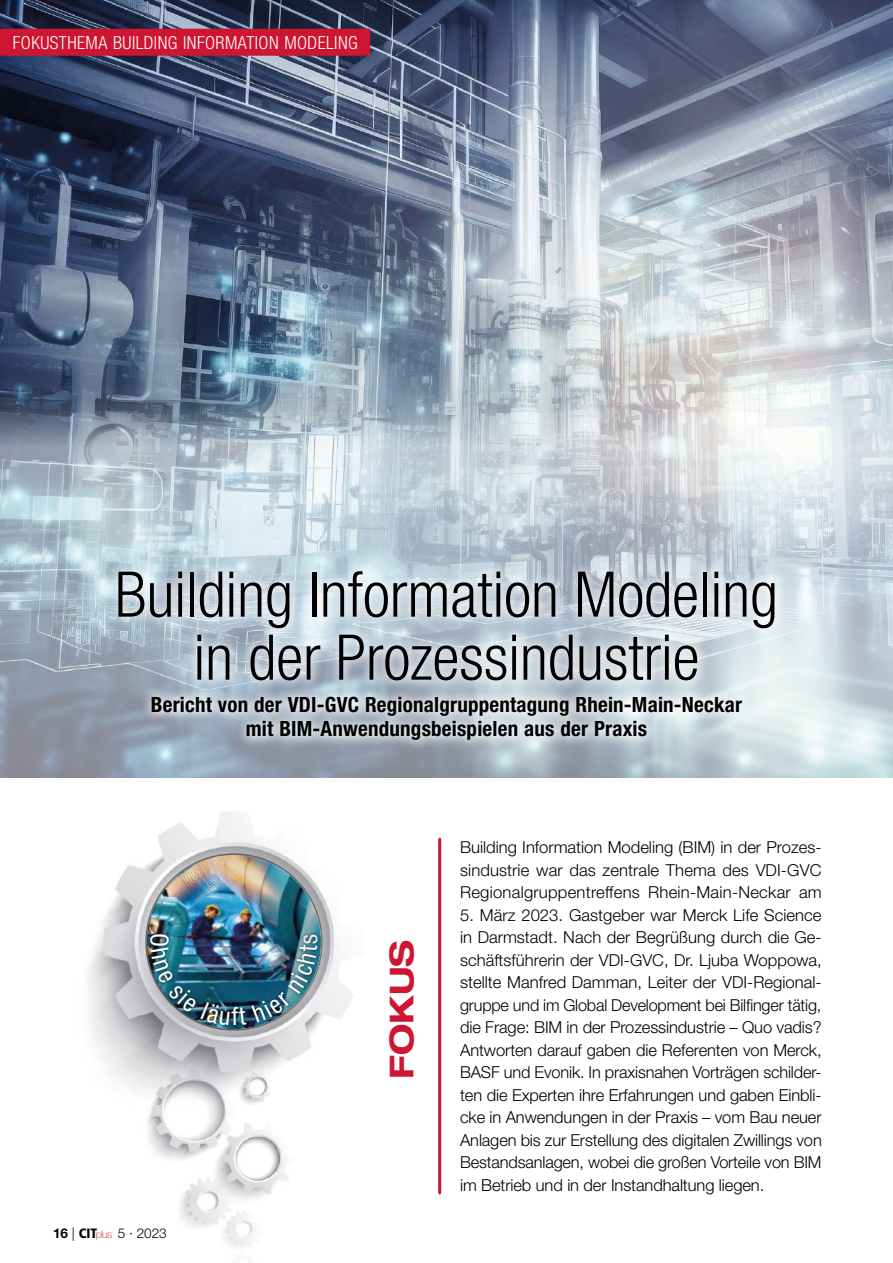
<style>
.page{position:relative;width:893px;height:1263px;background:#fff}
.page>*{position:absolute;margin:0;border:0;box-sizing:border-box;transform-origin:0 0}
.t1{font:300 condensed 63px/63px "Helvetica Neue LT Std";color:#000;text-align:center}
.t2{font:700 expanded 33px "Helvetica Neue LT Std";color:#ce1531}
.t3{font:700 condensed 21px/24px "Helvetica Neue LT Std";letter-spacing:.01em;color:#000;text-align:center}
.t4{font:300 condensed 18px "Helvetica Neue LT Std";letter-spacing:.025em;color:#fff}
.t5{font:300 16.5px/22.5px "Helvetica Neue LT Std";letter-spacing:-.005em;color:#000;text-align:justify}
.t6{font:300 13.5px "Helvetica Neue LT Std";color:#000}
.s1{font-weight:700}
.s2{font-family:"Frutiger LT Std";font-weight:900;font-stretch:condensed}
.s3{font-weight:100;font-size:10.65px;color:#ce1531}
</style>
<div class="page">
<img style="left:0;top:0;width:893px;height:362px">
<hr style="left:438px;top:839px;width:3px;height:354px;background:#ce1531">
<svg style="left:0;top:362px;width:893px;height:415px;background:#b6c3cc"></svg>
<div style="left:107px;top:560px;width:679px;height:191px;background:#fff;opacity:.75"></div>
<img style="left:88px;top:812px;width:265px;height:451px">
<div style="left:0;top:29px;width:370px;height:27px;background:#ce1531"></div>
<img style="left:150px;top:934px;width:168px;height:91px">
<p class="t4" style="left:13px;top:32px;width:347px">Fokusthema Building Information Modeling</p>
<h1 class="t1" style="left:115px;top:562px;width:665px">Building Information Modeling in der Prozessindustrie</h1>
<p class="t3" style="left:151px;top:692px;width:593px">Bericht von der VDI-GVC Regionalgruppentagung Rhein-Main-Neckar mit BIM-Anwendungsbeispielen aus der Praxis</p>
<p class="t6" style="left:53px;top:1224px;width:115px"><span class="s1">16</span> | <span class="s2">CIT</span><span class="s3">plus</span> 5 · 2023</p>
<h2 class="t2" style="left:381px;top:1079px;width:141px;rotate:-90deg">FOKUS</h2>
<p class="t5" style="left:460px;top:836px;width:363px">Building Information Modeling (BIM) in der Prozes&shy;sindustrie war das zentrale Thema des VDI-GVC Regionalgruppentreffens Rhein-Main-Neckar am</p>
<p class="t5" style="left:460px;top:903px;width:363px">5. März 2023. Gastgeber war Merck Life Science in Darmstadt. Nach der Begrüßung durch die Ge&shy;schäftsführerin der VDI-GVC, Dr. Ljuba Woppowa, stellte Manfred Damman, Leiter der VDI-Regional&shy;gruppe und im Global Development bei Bilfinger tätig, die Frage: BIM in der Prozessindustrie – Quo vadis?<br>Antworten darauf gaben die Referenten von Merck, BASF und Evonik. In praxisnahen Vorträgen schilder&shy;ten die Experten ihre Erfahrungen und gaben Einbli&shy;cke in Anwendungen in der Praxis – vom Bau neuer Anlagen bis zur Erstellung des digitalen Zwillings von Bestandsanlagen, wobei die großen Vorteile von BIM im Betrieb und in der Instandhaltung liegen.</p>
</div>
